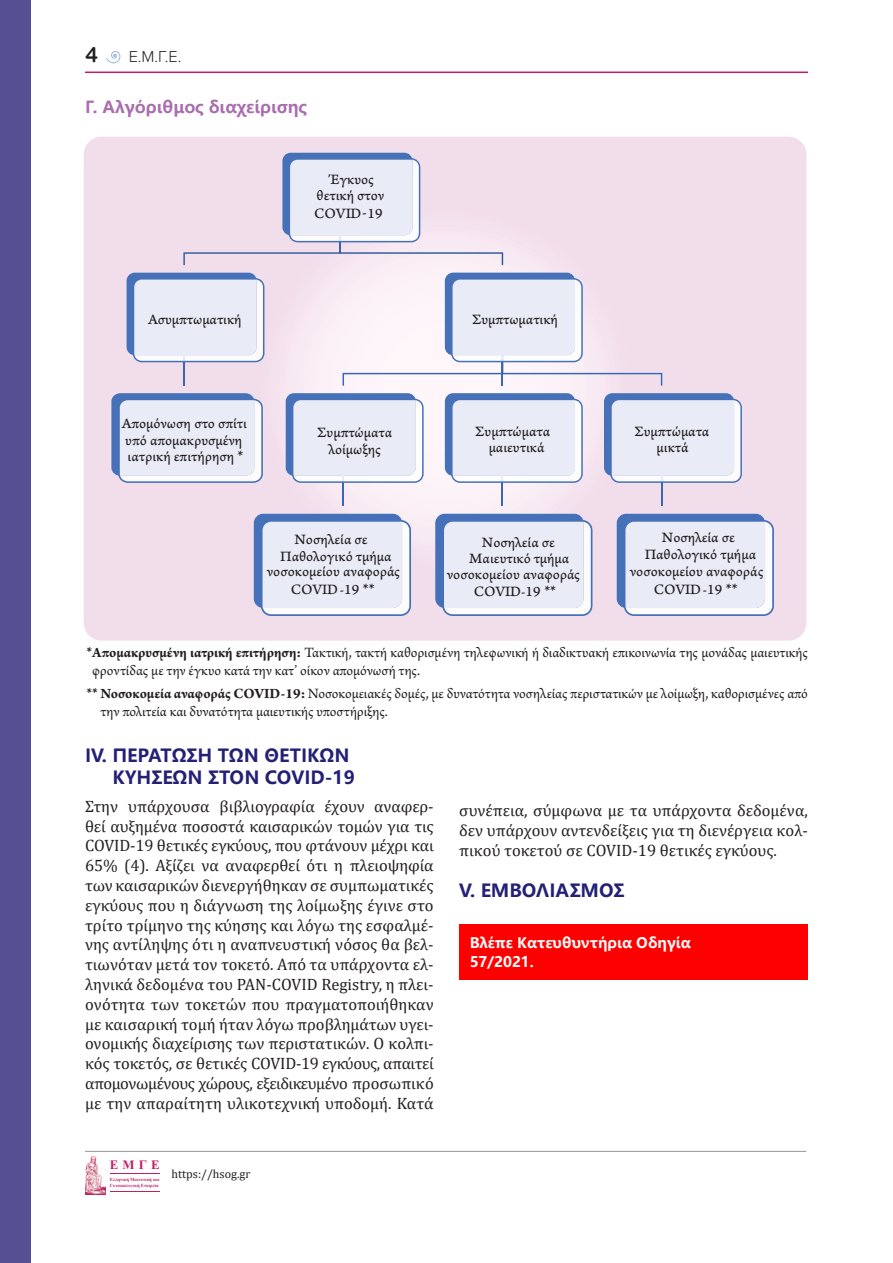
<style>
.page{position:relative;width:893px;height:1263px;background:#fff}
.page>*{position:absolute;margin:0;border:0;box-sizing:border-box;transform-origin:0 0}
.t1{font:21px "Arial Rounded MT Bold";color:#231f20}
.t2{font:700 18px/21.6px "Microsoft Ya Hei UI";color:#242076;text-align:right}
.t3{font:16.5px/19.8px "Cambria";color:#231f20;text-align:justify}
.t4{font:700 16.5px "Microsoft Ya Hei UI";color:#a96eae}
.t5{font:300 16.5px "Proxima Soft";color:#231f20}
.t6{font:15px/17.1px "Arno Pro Caption";color:#231f20;text-align:center}
.t7{font:15px/18px "Arno Pro";letter-spacing:-.005em;color:#231f20}
.t8{font:700 14.4px/19.4px "Microsoft Ya Hei UI";color:#fff}
.t9{font:700 12.9px "Times New Roman";color:#c11e66}
.t10{font:12px "Cambria";color:#231f20}
.t11{font:700 4.65px/5.6px "Times New Roman";color:#c11e66}
.s1{font-size:13.8px}
.s2{font-weight:700}
.s3{font-style:inherit}
</style>
<div class="page">
<hr style="left:85px;top:72px;width:723px;height:1px;background:#c11e66">
<svg style="left:106px;top:51px;width:15px;height:13px"></svg>
<div style="left:0;top:0;width:31px;height:1263px;background:#545091"></div>
<hr style="left:85px;top:1151px;width:721px;height:1px;background:#939598">
<img style="left:85px;top:1157px;width:21px;height:38px">
<hr style="left:110px;top:1173px;width:50px;height:1px;background:#c11e66">
<hr style="left:110px;top:1191px;width:50px;height:1px;background:#c11e66">
<img style="left:84px;top:137px;width:722px;height:504px">
<hr style="left:661px;top:468px;width:1px;height:38px;background:#3967b2">
<hr style="left:502px;top:468px;width:1px;height:38px;background:#3967b2">
<hr style="left:343px;top:468px;width:1px;height:38px;background:#3967b2">
<hr style="left:183px;top:348px;width:2px;height:38px;background:#3967b2">
<div style="left:282px;top:153px;width:131px;height:82px;background:#4671b8;border-radius:8px"></div>
<svg style="left:183px;top:158px;width:320px;height:107px;background:#e8deec"></svg>
<div style="left:127px;top:273px;width:130px;height:82px;background:#4671b8;border-radius:8px"></div>
<svg style="left:133px;top:278px;width:131px;height:84px;background:#e2e6f3"></svg>
<div style="left:111px;top:393px;width:143px;height:83px;background:#4671b8;border-radius:9px"></div>
<svg style="left:118px;top:399px;width:145px;height:84px;background:#e1e5f2"></svg>
<div style="left:445px;top:273px;width:130px;height:82px;background:#4671b8;border-radius:8px"></div>
<svg style="left:343px;top:278px;width:319px;height:108px"></svg>
<div style="left:286px;top:393px;width:130px;height:83px;background:#4671b8;border-radius:8px"></div>
<svg style="left:292px;top:399px;width:132px;height:84px;background:#e1e5f3"></svg>
<div style="left:254px;top:514px;width:148px;height:94px;background:#4671b8;border-radius:9px"></div>
<svg style="left:261px;top:520px;width:150px;height:96px;background:#e2e5f3"></svg>
<div style="left:445px;top:393px;width:130px;height:83px;background:#4671b8;border-radius:8px"></div>
<svg style="left:451px;top:399px;width:132px;height:84px;background:#e1e5f3"></svg>
<div style="left:435px;top:514px;width:149px;height:94px;background:#4671b8;border-radius:9px"></div>
<svg style="left:442px;top:520px;width:150px;height:96px;background:#e1e5f2"></svg>
<div style="left:604px;top:393px;width:130px;height:83px;background:#4671b8;border-radius:8px"></div>
<svg style="left:610px;top:399px;width:132px;height:84px;background:#e1e5f3"></svg>
<div style="left:617px;top:514px;width:148px;height:94px;background:#4671b8;border-radius:9px"></div>
<svg style="left:624px;top:520px;width:150px;height:96px;background:#e2e5f3"></svg>
<div style="left:459px;top:925px;width:349px;height:55px;background:#f00"></div>
<p class="t1" style="left:85px;top:42px;width:14px">4</p>
<p class="t5" style="left:129px;top:44px;width:54px">Ε.Μ.Γ.Ε.</p>
<p class="t4" style="left:85px;top:96px;width:224px">Γ. Αλγόριθμος διαχείρισης</p>
<p class="t6" style="left:316px;top:172px;width:69px;line-height:16.2px">Έγκυος θετική στον</p>
<p class="t6" style="left:314px;top:206px;width:70px">COVID-19</p>
<p class="t6" style="left:148px;top:311px;width:95px">Ασυμπτωματική</p>
<p class="t6" style="left:122px;top:415px;width:127px;text-align:left">Απομόνωση στο σπίτι υπό απομακρυσμένη ιατρική επιτήρηση *</p>
<p class="t6" style="left:317px;top:424px;width:76px">Συμπτώματα λοίμωξης</p>
<p class="t6" style="left:280px;top:531px;width:113px;text-align:left;text-indent:14px">Νοσηλεία σε<br>Παθολογικό τμήμα</p>
<p class="t6" style="left:267px;top:564px;width:135px">νοσοκομείου αναφοράς<br>COVID<span class="s1">-</span>19 **</p>
<p class="t6" style="left:472px;top:311px;width:87px">Συμπτωματική</p>
<p class="t6" style="left:475px;top:424px;width:76px;line-height:15.6px">Συμπτώματα μαιευτικά</p>
<p class="t6" style="left:482px;top:534px;width:75px">Νοσηλεία σε</p>
<p class="t6" style="left:469px;top:551px;width:102px">Μαιευτικό τμήμα</p>
<p class="t6" style="left:447px;top:566px;width:135px">νοσοκομείου αναφοράς</p>
<p class="t6" style="left:474px;top:584px;width:84px">COVID<span class="s1">-</span>19 **</p>
<p class="t6" style="left:634px;top:424px;width:76px;line-height:15.6px">Συμπτώματα μικτά</p>
<p class="t6" style="left:630px;top:530px;width:135px">Νοσηλεία σε<br>Παθολογικό τμήμα νοσοκομείου αναφοράς<br>COVID<span class="s1">-</span>19 **</p>
<p class="t7" style="left:92px;top:644px;width:717px;text-indent:-6px"><span class="s2">*Απομακρυσμένη ιατρική επιτήρηση:</span> Τακτική, τακτή καθορισμένη τηλεφωνική ή διαδικτυακή επικοινωνία της μονάδας μαιευτικής φροντίδας με την έγκυο κατά την κατ’ οίκον απομόνωσή της.</p>
<p class="t7" style="left:101px;top:685px;width:709px;text-indent:-14px"><span class="s2">** Νοσοκομεία αναφοράς COVID-19:</span> Νοσοκομειακές δομές, με δυνατότητα νοσηλείας περιστατικών με λοίμωξη, καθορισμένες από την πολιτεία και δυνατότητα μαιευτικής υποστήριξης.</p>
<p class="t2" style="left:85px;top:744px;width:271px">ΙV. ΠΕΡΑΤΩΣΗ ΤΩΝ ΘΕΤΙΚΩΝ<br>ΚΥΗΣΕΩΝ ΣΤΟΝ COVID-19</p>
<p class="t3" style="left:85px;top:796px;width:350px">Στην υπάρχουσα βιβλιογραφία έχουν αναφερ&shy;θεί αυξημένα ποσοστά καισαρικών τομών για τις COVID-19 θετικές εγκύους, που φτάνουν μέχρι και 65% (4). Αξίζει να αναφερθεί ότι η πλειοψηφία των καισαρικών διενεργήθηκαν σε συμπωματικές εγκύους που η διάγνωση της λοίμωξης έγινε στο τρίτο τρίμηνο της κύησης και λόγω της εσφαλμέ&shy;νης αντίληψης ότι η αναπνευστική νόσος θα βελ&shy;τιωνόταν μετά τον τοκετό. Από τα υπάρχοντα ελ&shy;ληνικά δεδομένα του PAN-COVID Registry, η πλει&shy;ονότητα των τοκετών που πραγματοποιήθηκαν με καισαρική τομή ήταν λόγω προβλημάτων υγει&shy;ονομικής διαχείρισης των περιστατικών. Ο κολπι&shy;κός τοκετός, σε θετικές COVID-19 εγκύους, απαιτεί απομονωμένους χώρους, εξειδικευμένο προσωπικό με την απαραίτητη υλικοτεχνική υποδομή. Κατά</p>
<p class="t3" style="left:459px;top:800px;width:350px">συνέπεια, σύμφωνα με τα υπάρχοντα δεδομένα, δεν υπάρχουν αντενδείξεις για τη διενέργεια κολ&shy;πικού τοκετού σε COVID-19 θετικές εγκύους.</p>
<p class="t2" style="left:459px;top:879px;width:167px">V. ΕΜΒΟΛΙΑΣΜΟΣ</p>
<p class="t8" style="left:470px;top:933px;width:222px"><span class="s3">Βλέπε</span> Κατευθυντήρια Οδηγία<br>57/2021.</p>
<p class="t9" style="left:110px;top:1156px;width:51px">ΕΜΓΕ</p>
<p class="t11" style="left:110px;top:1177px;width:51px">Ελληνική Μαιευτική και<br>Γυναικολογική Εταιρεία</p>
<p class="t10" style="left:171px;top:1167px;width:80px">https://hsog.gr</p>
</div>
